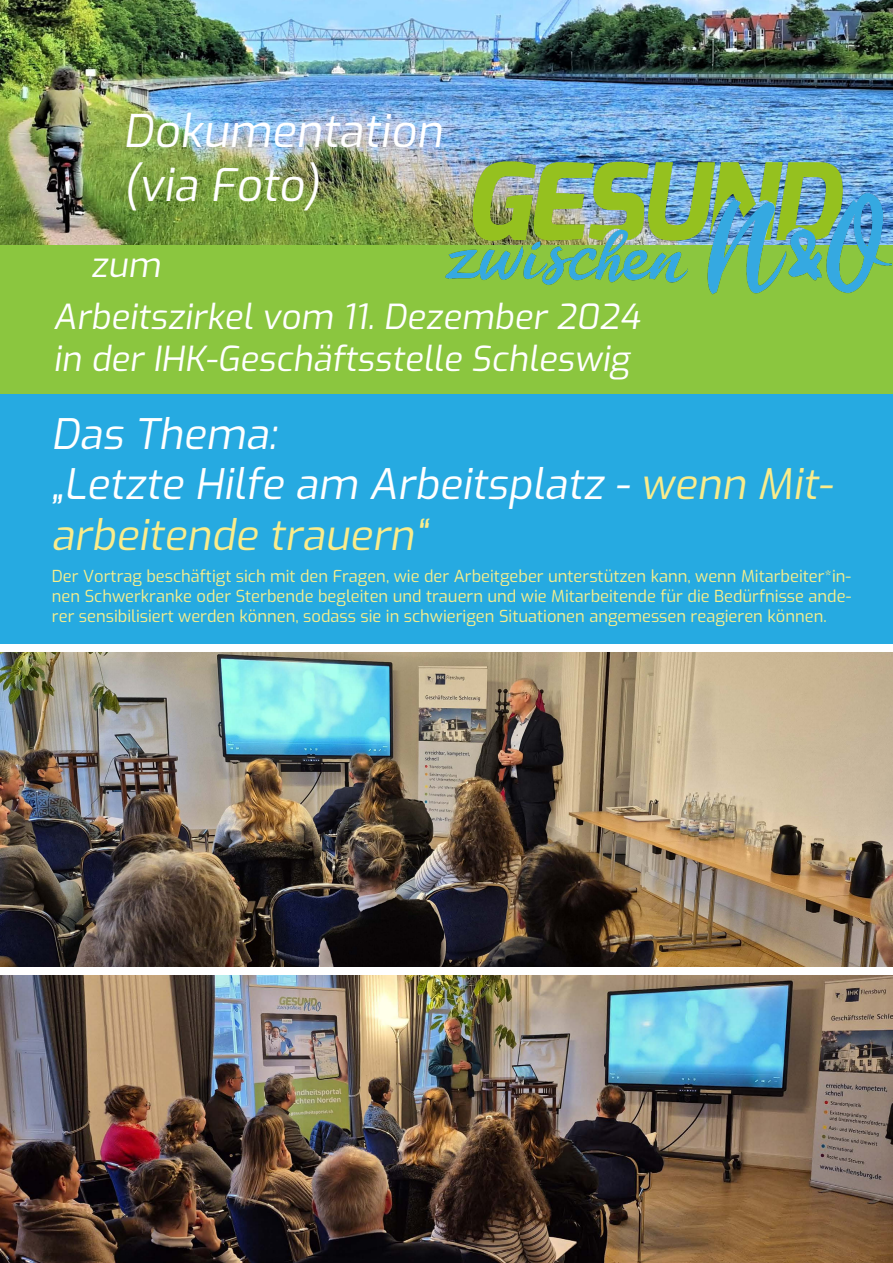
<style>
.page{position:relative;width:893px;height:1263px;background:#fff}
.page>*{position:absolute;margin:0;border:0;box-sizing:border-box;transform-origin:0 0}
.t1{font:45px "Exo";color:#fff}
.t2{font:italic 42px/50.4px "Exo";color:#fff}
.t3{font:34.5px "Exo";color:#fff}
.t4{font:16.5px/19.8px "Exo";color:#f8ef8b;text-align:justify}
.s1{color:#faec8b}
</style>
<div class="page">
<img style="left:0;top:0;width:893px;height:245px">
<div style="left:0;top:245px;width:893px;height:149px;background:#8bc63f"></div>
<div style="left:0;top:394px;width:893px;height:249px;background:#26aae1"></div>
<img style="left:446px;top:132px;width:445px;height:163px">
<img style="left:0;top:652px;width:893px;height:315px">
<img style="left:0;top:975px;width:893px;height:288px">
<p class="t1" style="left:123px;top:98px;width:329px">Dokumentation</p>
<p class="t1" style="left:123px;top:152px;width:206px">(via Foto)</p>
<p class="t3" style="left:90px;top:240px;width:78px">zum</p>
<p class="t3" style="left:53px;top:292px;width:595px">Arbeitszirkel vom 11. Dezember 2024</p>
<p class="t3" style="left:53px;top:333px;width:584px">in der IHK-Geschäftsstelle Schleswig</p>
<p class="t2" style="left:51px;top:406px;width:236px">Das Thema:</p>
<p class="t2" style="left:51px;top:457px;width:791px">„Letzte Hilfe am Arbeitsplatz -<span class="s1">wenn Mit&shy;arbeitende trauern“</span></p>
<p class="t4" style="left:52px;top:565px;width:801px">Der Vortrag beschäftigt sich mit den Fragen, wie der Arbeitgeber unterstützen kann, wenn Mitarbeiter*in&shy;nen Schwerkranke oder Sterbende begleiten und trauern und wie Mitarbeitende für die Bedürfnisse ande&shy;rer sensibilisiert werden können, sodass sie in schwierigen Situationen angemessen reagieren können.</p>
</div>
